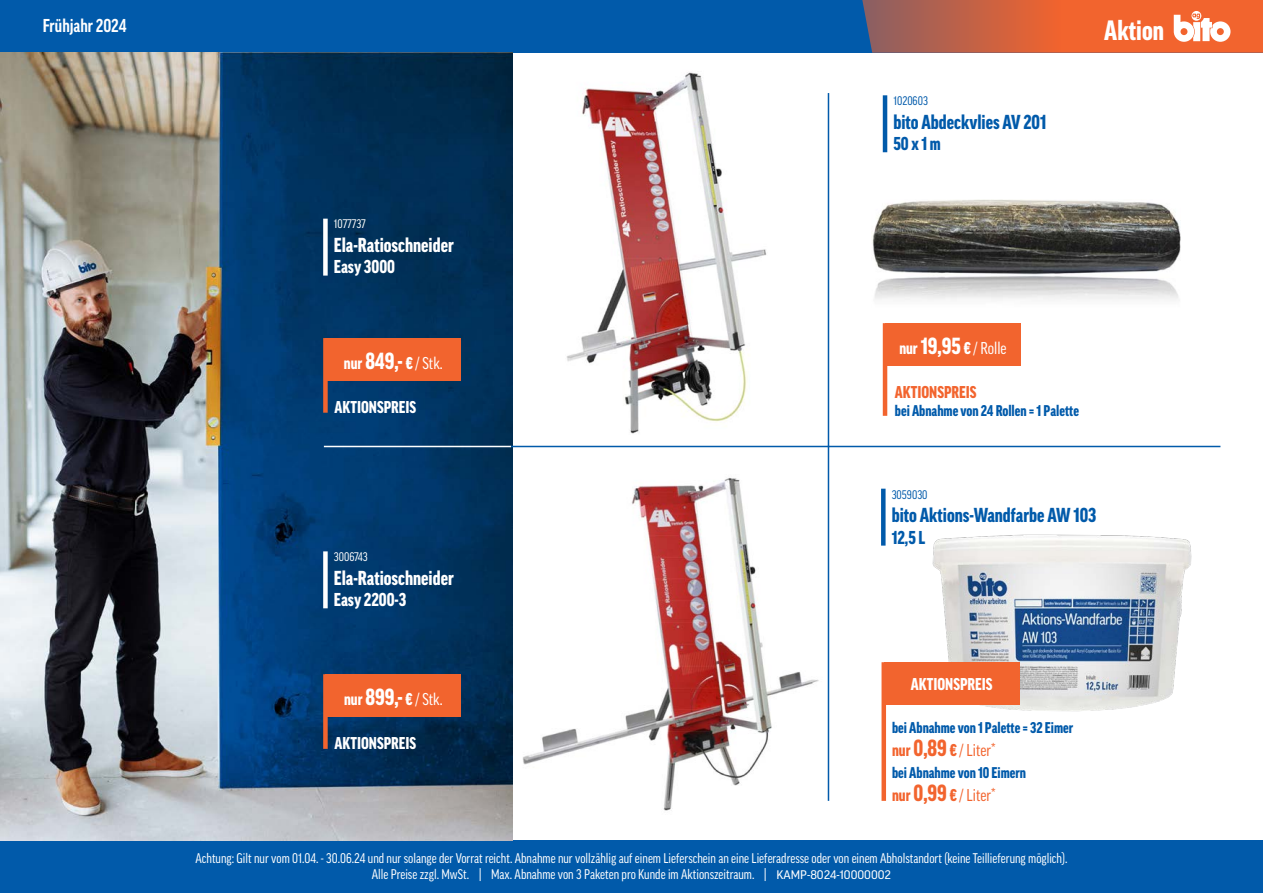
<style>
.page{position:relative;width:1263px;height:893px;background:#fff}
.page>*{position:absolute;margin:0;border:0;box-sizing:border-box;transform-origin:0 0}
.t1{font:900 condensed 27px "Good Pro";color:#fff}
.t2{font:900 condensed 22.5px "Good Pro";color:#fff}
.t3{font:900 condensed 19.5px "Good Pro";color:#015aaa}
.t4{font:900 condensed 19.5px "Good Pro";color:#fff}
.t5{font:900 condensed 18px "Good Pro";color:#fff}
.t6{font:700 condensed 18px "Good Pro";color:#fff}
.t7{font:900 condensed 18px "Good Pro";color:#015aaa}
.t8{font:900 condensed 16.5px "Good Pro";color:#fff}
.t9{font:condensed 16.5px "Good Pro";color:#f2642e}
.t10{font:condensed 16.5px "Good Pro";color:#fff}
.t11{font:900 condensed 16.5px "Good Pro";color:#f2642e}
.t12{font:900 condensed 15px "Good Pro";color:#015aaa}
.t13{font:condensed 13.5px "Good Pro";color:#fff}
.t14{font:condensed 12px "Good Pro";color:#fff}
.t15{font:condensed 12px "Good Pro";color:#015aaa}
.s1{font-size:16.5px}
.s2{font-weight:400;font-size:16.5px}
.s3{font-weight:900}
.s4{font-weight:900;font-size:22.5px}
.s5{font-stretch:normal;font-size:12px}
</style>
<div class="page">
<div style="left:0;top:840px;width:1263px;height:53px;background:#015aaa"></div>
<hr style="left:828px;top:93px;width:1px;height:708px;background:#015aaa">
<hr style="left:828px;top:446px;width:392px;height:1px;background:#015aaa">
<div style="left:0;top:0;width:1263px;height:53px;background:#015aaa"></div>
<img style="left:0;top:53px;width:512px;height:787px">
<svg style="left:862px;top:0;width:401px;height:53px;background:#d56946"></svg>
<img style="left:932px;top:534px;width:260px;height:178px">
<hr style="left:324px;top:446px;width:187px;height:1px;background:#fff">
<hr style="left:511px;top:446px;width:318px;height:1px;background:#015aaa">
<div style="left:323px;top:219px;width:5px;height:57px;background:#fff"></div>
<div style="left:323px;top:551px;width:5px;height:57px;background:#fff"></div>
<img style="left:567px;top:72px;width:200px;height:362px">
<img style="left:523px;top:478px;width:296px;height:333px">
<div style="left:881px;top:662px;width:5px;height:139px;background:#f2642e"></div>
<div style="left:884px;top:662px;width:136px;height:43px;background:#f2642e"></div>
<svg style="left:881px;top:489px;width:4px;height:57px"></svg>
<div style="left:323px;top:338px;width:5px;height:75px;background:#f2642e"></div>
<div style="left:325px;top:338px;width:136px;height:43px;background:#f2642e"></div>
<div style="left:323px;top:674px;width:5px;height:75px;background:#f2642e"></div>
<div style="left:325px;top:674px;width:136px;height:43px;background:#f2642e"></div>
<img style="left:872px;top:199px;width:308px;height:127px">
<hr style="left:883px;top:95px;width:4px;height:57px;background:#015aaa">
<hr style="left:883px;top:323px;width:4px;height:93px;background:#f2642e">
<div style="left:885px;top:323px;width:136px;height:43px;background:#f2642e"></div>
<p class="t6" style="left:43px;top:16px;width:85px">Frühjahr 2024</p>
<p class="t1" style="left:1104px;top:15px;width:61px">Aktion</p>
<p class="t14" style="left:334px;top:217px;width:34px">1077737</p>
<p class="t4" style="left:334px;top:234px;width:122px">Ela-Ratioschneider</p>
<p class="t5" style="left:334px;top:257px;width:63px">Easy 3000</p>
<p class="t2" style="left:344px;top:348px;width:100px"><span class="s1">nur</span> 849,- <span class="s1">€</span> <span class="s2">/ Stk.</span></p>
<p class="t8" style="left:335px;top:398px;width:83px">AKTIONSPREIS</p>
<p class="t14" style="left:334px;top:550px;width:36px">3006743</p>
<p class="t4" style="left:334px;top:567px;width:122px">Ela-Ratioschneider</p>
<p class="t5" style="left:334px;top:590px;width:74px">Easy 2200-3</p>
<p class="t2" style="left:344px;top:684px;width:100px"><span class="s1">nur</span> 899,- <span class="s1">€</span> <span class="s2">/ Stk.</span></p>
<p class="t8" style="left:335px;top:734px;width:83px">AKTIONSPREIS</p>
<p class="t15" style="left:893px;top:94px;width:36px">1020603</p>
<p class="t3" style="left:893px;top:111px;width:154px">bito Abdeckvlies AV 201</p>
<p class="t7" style="left:893px;top:134px;width:49px">50 x 1 m</p>
<p class="t10" style="left:899px;top:338px;width:109px"><span class="s3">nur</span> <span class="s4">19,95</span> <span class="s3">€</span> / Rolle</p>
<p class="t11" style="left:895px;top:383px;width:83px">AKTIONSPREIS</p>
<p class="t12" style="left:895px;top:402px;width:186px">bei Abnahme von 24 Rollen = 1 Palette</p>
<p class="t15" style="left:892px;top:487px;width:37px">3059030</p>
<p class="t3" style="left:892px;top:504px;width:206px">bito Aktions-Wandfarbe AW 103</p>
<p class="t7" style="left:892px;top:527px;width:35px">12,5 L</p>
<p class="t8" style="left:911px;top:675px;width:83px">AKTIONSPREIS</p>
<p class="t12" style="left:892px;top:719px;width:183px">bei Abnahme von 1 Palette = 32 Eimer</p>
<p class="t9" style="left:892px;top:741px;width:105px"><span class="s3">nur</span> <span class="s4">0,89</span> <span class="s3">€</span> / Liter*</p>
<p class="t12" style="left:892px;top:764px;width:135px">bei Abnahme von 10 Eimern</p>
<p class="t9" style="left:892px;top:786px;width:105px"><span class="s3">nur</span> <span class="s4">0,99</span> <span class="s3">€</span> / Liter*</p>
<p class="t13" style="left:196px;top:851px;width:873px">Achtung: Gilt nur vom 01.04. - 30.06.24 und nur solange der Vorrat reicht. Abnahme nur vollzählig auf einem Lieferschein an eine Lieferadresse oder von einem Abholstandort (keine Teillieferung möglich).</p>
<p class="t13" style="left:372px;top:867px;width:521px">Alle Preise zzgl. MwSt. | Max. Abnahme von 3 Paketen pro Kunde im Aktionszeitraum. | <span class="s5">KAMP-8024-10000002</span></p>
</div>
